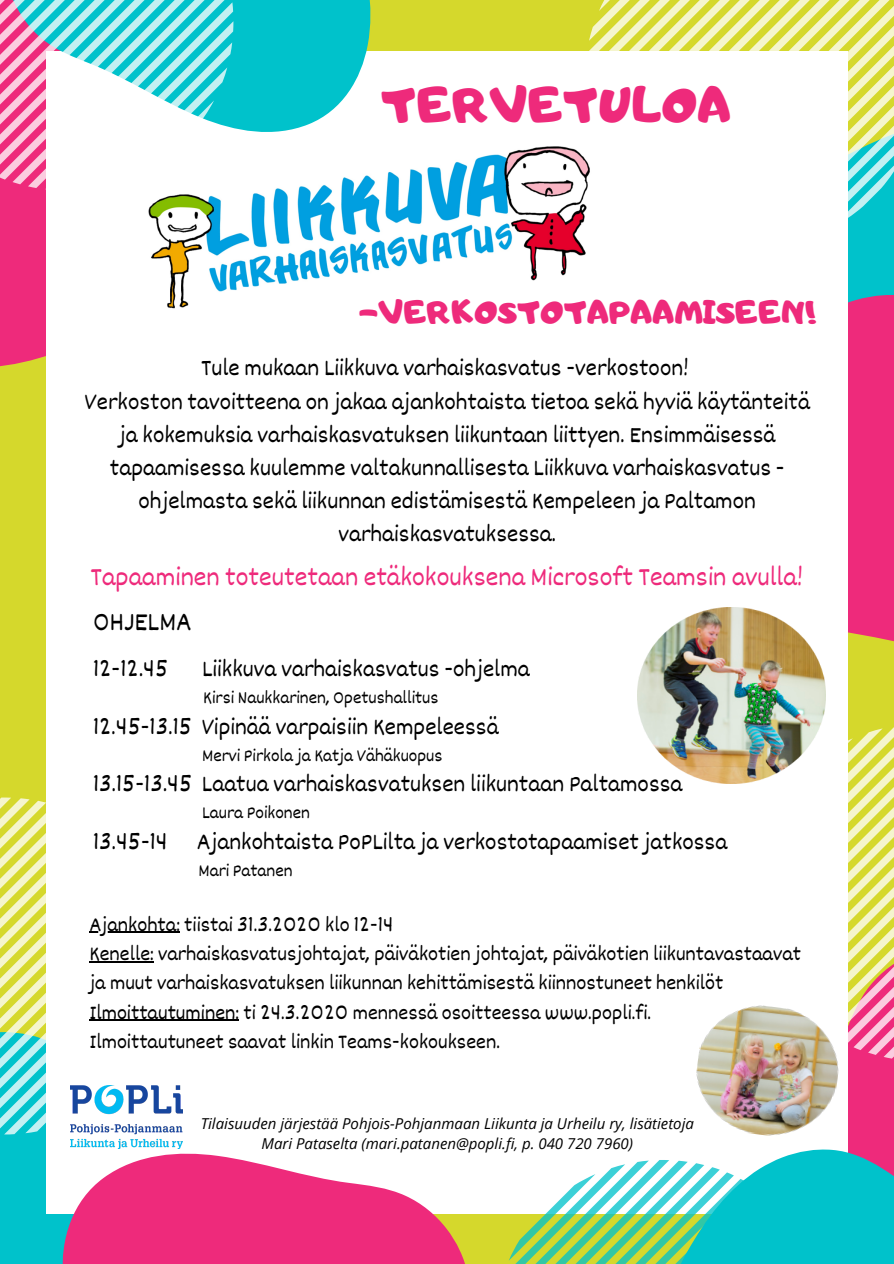
<style>
.page{position:relative;width:894px;height:1264px;background:#fff}
.page>*{position:absolute;margin:0;border:0;box-sizing:border-box;transform-origin:0 0}
.t1{font:48px "Adigiana Toybox";color:#ee2a7b}
.t2{font:31.5px "Adigiana Toybox";color:#ee2a7b}
.t3{font:27px "Dekko";color:#ee2a7b}
.t4{font:27px "Dekko";color:#000}
.t5{font:24px/33.2px "Dekko";color:#000;text-align:center}
.t6{font:21px/29.2px "Dekko";color:#000}
.t7{font:18px "Dekko";color:#000}
.t8{font:italic 15px/20.2px "Open Sans";color:#000;text-align:center}
</style>
<div class="page">
<div style="left:0;top:0;width:893px;height:1263px;background:#d5d82c"></div>
<div style="left:0;top:1134px;width:30px;height:129px;background:#00c2cb"></div>
<svg style="left:0;top:797px;width:47px;height:337px"></svg>
<svg style="left:847px;top:248px;width:46px;height:476px;fill:#ee2a7b"></svg>
<svg style="left:589px;top:0;width:304px;height:247px"></svg>
<svg style="left:0;top:190px;width:47px;height:182px;background:#ec3879"></svg>
<div style="left:47px;top:51px;width:800px;height:1162px;background:#fff"></div>
<svg style="left:847px;top:724px;width:46px;height:219px"></svg>
<svg style="left:233px;top:0;width:138px;height:132px;background:#21c9d1"></svg>
<svg style="left:0;top:0;width:233px;height:190px"></svg>
<svg style="left:30px;top:1081px;width:464px;height:182px"></svg>
<svg style="left:494px;top:943px;width:399px;height:320px"></svg>
<img style="left:127px;top:134px;width:463px;height:175px">
<img style="left:71px;top:1085px;width:111px;height:63px">
<img style="left:637px;top:607px;width:188px;height:176px">
<img style="left:689px;top:998px;width:156px;height:145px">
<hr style="left:89px;top:931px;width:91px;height:2px;background:#000">
<hr style="left:89px;top:961px;width:65px;height:1px;background:#000">
<hr style="left:89px;top:1019px;width:150px;height:1px;background:#000">
<h1 class="t1" style="left:381px;top:74px;width:351px">TERVETULOA</h1>
<h2 class="t2" style="left:359px;top:292px;width:458px">-VERKOSTOTAPAAMISEEN!</h2>
<p class="t5" style="left:85px;top:350px;width:726px">Tule mukaan Liikkuva varhaiskasvatus -verkostoon!<br>Verkoston tavoitteena on jakaa ajankohtaista tietoa sekä hyviä käytänteitä ja kokemuksia varhaiskasvatuksen liikuntaan liittyen. Ensimmäisessä tapaamisessa kuulemme valtakunnallisesta Liikkuva varhaiskasvatus - ohjelmasta sekä liikunnan edistämisestä Kempeleen ja Paltamon varhaiskasvatuksessa.</p>
<p class="t3" style="left:91px;top:560px;width:713px">Tapaaminen toteutetaan etäkokouksena Microsoft Teamsin avulla!</p>
<p class="t4" style="left:93px;top:605px;width:100px">OHJELMA</p>
<p class="t5" style="left:93px;top:651px;width:77px">12-12.45</p>
<p class="t5" style="left:202px;top:651px;width:329px">Liikkuva varhaiskasvatus -ohjelma</p>
<p class="t7" style="left:203px;top:686px;width:237px">Kirsi Naukkarinen, Opetushallitus</p>
<p class="t5" style="left:93px;top:709px;width:407px">12.45-13.15 Vipinää varpaisiin Kempeleessä</p>
<p class="t7" style="left:202px;top:744px;width:242px">Mervi Pirkola ja Katja Vähäkuopus</p>
<p class="t5" style="left:93px;top:766px;width:590px">13.15-13.45 Laatua varhaiskasvatuksen liikuntaan Paltamossa</p>
<p class="t7" style="left:202px;top:801px;width:109px">Laura Poikonen</p>
<p class="t5" style="left:93px;top:823px;width:635px">13.45-14 Ajankohtaista PoPLilta ja verkostotapaamiset jatkossa</p>
<p class="t7" style="left:198px;top:859px;width:96px">Mari Patanen</p>
<p class="t6" style="left:89px;top:908px;width:713px">Ajankohta: tiistai 31.3.2020 klo 12-14<br>Kenelle: varhaiskasvatusjohtajat, päiväkotien johtajat, päiväkotien liikuntavastaavat ja muut varhaiskasvatuksen liikunnan kehittämisestä kiinnostuneet henkilöt Ilmoittautuminen: ti 24.3.2020 mennessä osoitteessa www.popli.fi.<br>Ilmoittautuneet saavat linkin Teams-kokoukseen.</p>
<p class="t8" style="left:201px;top:1113px;width:494px">Tilaisuuden järjestää Pohjois-Pohjanmaan Liikunta ja Urheilu ry, lisätietoja<br>Mari Pataselta (mari.patanen@popli.fi, p. 040 720 7960)</p>
</div>
